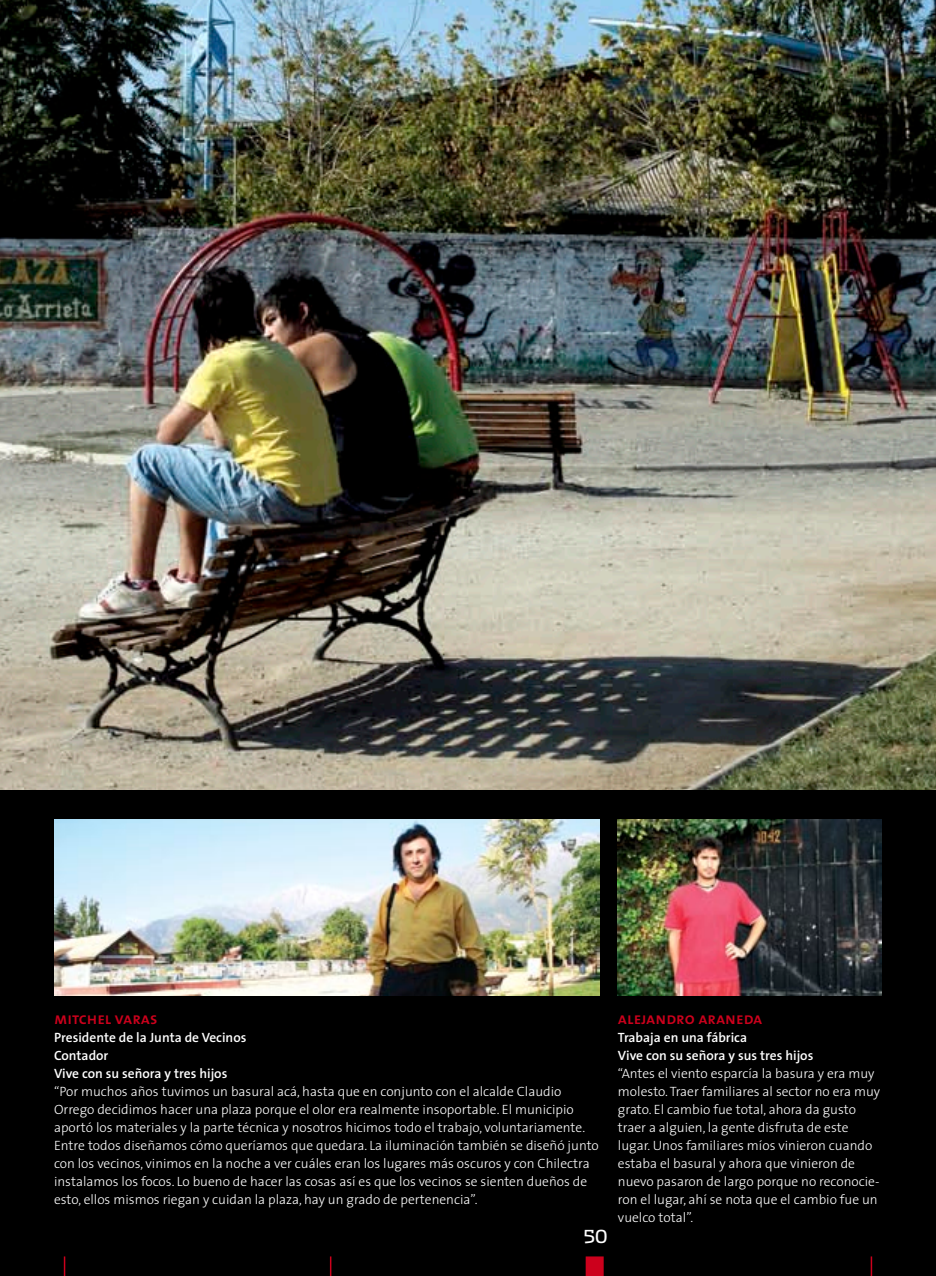
<style>
.page{position:relative;width:936px;height:1276px;background:#fff}
.page>*{position:absolute;margin:0;border:0;box-sizing:border-box;transform-origin:0 0}
.t1{font:18px "Dispatch";color:#fff}
.Subtitulo_interiore{font:16.5px "The Sans Semi Bold Caps";color:#cc001c}
.texto_gremiales{font:300 13.5px/18px "The Sans";color:#fff}
.texto_gremiales-2{font:600 13.5px "The Sans";color:#fff}
</style>
<div class="page">
<div style="left:0;top:0;width:935px;height:1276px;background:#000"></div>
<img style="left:0;top:0;width:935px;height:789px">
<img style="left:54px;top:819px;width:546px;height:176px">
<img style="left:618px;top:819px;width:263px;height:176px">
<svg style="left:64px;top:1256px;width:1px;height:20px"></svg>
<hr style="left:870px;top:1256px;width:2px;height:20px;background:#cc001c">
<div style="left:585px;top:1256px;width:18px;height:20px;background:#cc001c"></div>
<svg style="left:330px;top:1256px;width:1px;height:20px"></svg>
<p class="Subtitulo_interiore" style="left:54px;top:1005px;width:105px">mitchel varas</p>
<p class="texto_gremiales-2" style="left:54px;top:1026px;width:194px">Presidente de la Junta de Vecinos</p>
<p class="texto_gremiales-2" style="left:54px;top:1044px;width:56px">Contador</p>
<p class="texto_gremiales-2" style="left:54px;top:1062px;width:175px">Vive con su señora y tres hijos</p>
<p class="texto_gremiales" style="left:54px;top:1082px;width:546px">“Por muchos años tuvimos un basural acá, hasta que en conjunto con el alcalde Claudio Orrego decidimos hacer una plaza porque el olor era realmente insoportable. El municipio aportó los materiales y la parte técnica y nosotros hicimos todo el trabajo, voluntariamente.<br>Entre todos diseñamos cómo queríamos que quedara. La iluminación también se diseñó junto con los vecinos, vinimos en la noche a ver cuáles eran los lugares más oscuros y con Chilectra instalamos los focos. Lo bueno de hacer las cosas así es que los vecinos se sienten dueños de esto, ellos mismos riegan y cuidan la plaza, hay un grado de pertenencia”.</p>
<h1 class="t1" style="left:583px;top:1224px;width:25px">50</h1>
<p class="Subtitulo_interiore" style="left:618px;top:1005px;width:146px">alejandro araneda</p>
<p class="texto_gremiales-2" style="left:618px;top:1026px;width:131px">Trabaja en una fábrica</p>
<p class="texto_gremiales-2" style="left:618px;top:1044px;width:197px">Vive con su señora y sus tres hijos</p>
<p class="texto_gremiales" style="left:618px;top:1064px;width:263px">“Antes el viento esparcía la basura y era muy molesto. Traer familiares al sector no era muy grato. El cambio fue total, ahora da gusto traer a alguien, la gente disfruta de este lugar. Unos familiares míos vinieron cuando estaba el basural y ahora que vinieron de nuevo pasaron de largo porque no reconocie&shy;ron el lugar, ahí se nota que el cambio fue un vuelco total”.</p>
</div>
